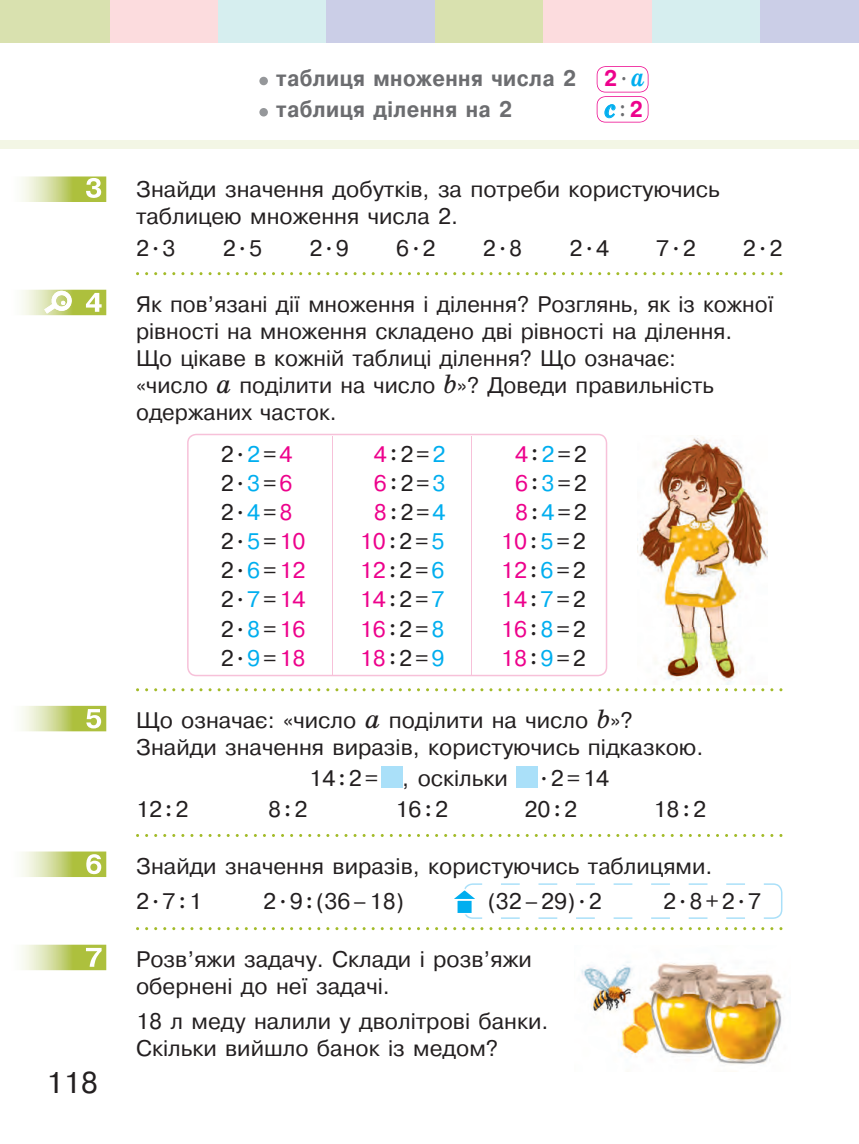
<style>
.page{position:relative;width:859px;height:1144px;background:#fff}
.page>*{position:absolute;margin:0;border:0;box-sizing:border-box;transform-origin:0 0}
.t1{font:30px "Pragmatica C";color:#231f20}
.t2{font:italic 700 27px "School Book C";color:#00aeef;scale:.9 1}
.t3{font:22.5px/29.1px "Pragmatica C";color:#231f20}
.t4{font:700 22.5px/31.2px "Pragmatica C";letter-spacing:.02em;color:#6c6d70;scale:.9 1}
.s1{color:#ed028c}
.s2{font-family:"School Book C";font-style:italic;font-size:27px;color:#00aeef}
.s3{font-weight:400;font-style:normal;font-size:22.5px;color:#6c6d70}
.s4{font-family:"Pragmatica C";font-style:normal;font-size:22.5px;color:#ed028c}
.s5{font-weight:700;font-size:27px;color:#fff}
.s6{font-family:"School Book C";font-style:italic;font-size:27px}
.s7{color:#00aeef}
.s8{font-family:"School Book C"}
</style>
<div class="page">
<div style="left:0;top:140px;width:859px;height:8px;background:#f3f6e5"></div>
<div style="left:0;top:0;width:110px;height:43px;background:#d9e1af"></div>
<div style="left:110px;top:0;width:108px;height:43px;background:#fcdcde"></div>
<div style="left:218px;top:0;width:109px;height:43px;background:#d6eeef"></div>
<div style="left:652px;top:0;width:108px;height:43px;background:#d6eeef"></div>
<div style="left:327px;top:0;width:108px;height:43px;background:#cbcee7"></div>
<div style="left:760px;top:0;width:99px;height:43px;background:#cbcee7"></div>
<div style="left:435px;top:0;width:108px;height:43px;background:#d9e1af"></div>
<div style="left:543px;top:0;width:109px;height:43px;background:#fcdcde"></div>
<svg style="left:136px;top:272px;width:646px;height:3px"></svg>
<svg style="left:136px;top:688px;width:646px;height:3px"></svg>
<svg style="left:136px;top:834px;width:646px;height:3px"></svg>
<svg style="left:136px;top:927px;width:646px;height:3px"></svg>
<svg style="left:187px;top:434px;width:420px;height:242px"></svg>
<div style="left:381px;top:766px;width:21px;height:21px;background:#aae0f9"></div>
<div style="left:516px;top:766px;width:21px;height:21px;background:#aae0f9"></div>
<img style="left:21px;top:176px;width:85px;height:26px">
<img style="left:86px;top:178px;width:15px;height:20px">
<img style="left:21px;top:290px;width:85px;height:25px">
<img style="left:86px;top:293px;width:16px;height:19px">
<svg style="left:44px;top:289px;width:29px;height:25px"></svg>
<img style="left:638px;top:437px;width:129px;height:247px">
<img style="left:21px;top:706px;width:85px;height:25px">
<img style="left:86px;top:709px;width:15px;height:19px">
<img style="left:21px;top:851px;width:85px;height:26px">
<img style="left:86px;top:854px;width:15px;height:20px">
<svg style="left:454px;top:883px;width:328px;height:36px"></svg>
<img style="left:21px;top:945px;width:85px;height:25px">
<img style="left:86px;top:948px;width:16px;height:19px">
<img style="left:581px;top:962px;width:202px;height:102px">
<div style="left:259px;top:77px;width:9px;height:8px;background:#95979a;border-radius:50%"></div>
<div style="left:259px;top:108px;width:9px;height:8px;background:#95979a;border-radius:50%"></div>
<svg style="left:597px;top:66px;width:51px;height:57px"></svg>
<p class="t4" style="left:276px;top:63px;width:411px">таблиця множення числа 2 <span class="s1">2</span> <sup>.</sup><span class="s2">a </span>таблиця ділення на 2</p>
<p class="t2" style="left:604px;top:94px;width:45px">с<span class="s3">:</span><span class="s4">2</span></p>
<p class="t3" style="left:136px;top:176px;width:585px;line-height:27px">Знайди значення добутків, за потреби користуючись таблицею множення числа 2.</p>
<p class="t3" style="left:136px;top:233px;width:41px">2<sup>.</sup>3</p>
<p class="t3" style="left:223px;top:233px;width:41px">2<sup>.</sup>5</p>
<p class="t3" style="left:309px;top:233px;width:41px">2<sup>.</sup>9</p>
<p class="t3" style="left:396px;top:233px;width:41px">6<sup>.</sup>2</p>
<p class="t3" style="left:483px;top:233px;width:41px">2<sup>.</sup>8</p>
<p class="t3" style="left:569px;top:233px;width:41px">2<sup>.</sup>4</p>
<p class="t3" style="left:656px;top:233px;width:41px">7<sup>.</sup>2</p>
<p class="t3" style="left:743px;top:233px;width:41px">2<sup>.</sup>2</p>
<p class="t3" style="left:136px;top:291px;width:639px;line-height:27px;text-indent:-51px"><span class="s5">4</span> Як пов’язані дії множення і ділення? Розглянь, як із кожної рівності на множення складено дві рівності на ділення.<br>Що цікаве в кожній таблиці ділення? Що означає:<br>«число <span class="s6">а</span> поділити на число <span class="s6">b</span>»? Доведи правильність одержаних часток.</p>
<p class="t3" style="left:221px;top:440px;width:86px">2<sup>.</sup><span class="s7">2</span> = <span class="s1">4<br></span>2<sup>.</sup><span class="s7">3</span> = <span class="s1">6<br></span>2<sup>.</sup><span class="s7">4</span> = <span class="s1">8<br></span>2<sup>.</sup><span class="s7">5</span> = <span class="s1">10<br></span>2<sup>.</sup><span class="s7">6</span> = <span class="s1">12<br></span>2<sup>.</sup><span class="s7">7</span> = <span class="s1">14<br></span>2<sup>.</sup><span class="s7">8</span> = <span class="s1">16<br></span>2<sup>.</sup><span class="s7">9</span> = <span class="s1">18</span></p>
<p class="t3" style="left:360px;top:440px;width:87px;text-align:right"><span class="s1">4</span><span class="s8">:</span>2 = <span class="s7">2<br></span><span class="s1">6</span><span class="s8">:</span>2 = <span class="s7">3<br></span><span class="s1">8</span><span class="s8">:</span>2 = <span class="s7">4<br></span><span class="s1">10</span><span class="s8">:</span>2 = <span class="s7">5<br></span><span class="s1">12</span><span class="s8">:</span>2 = <span class="s7">6<br></span><span class="s1">14</span><span class="s8">:</span>2 = <span class="s7">7<br></span><span class="s1">16</span><span class="s8">:</span>2 = <span class="s7">8<br></span><span class="s1">18</span><span class="s8">:</span>2 = <span class="s7">9</span></p>
<p class="t3" style="left:501px;top:440px;width:87px;text-align:right"><span class="s1">4</span><span class="s8">:</span><span class="s7">2</span> = 2<br><span class="s1">6</span><span class="s8">:</span><span class="s7">3</span> = 2<br><span class="s1">8</span><span class="s8">:</span><span class="s7">4</span> = 2<br><span class="s1">10</span><span class="s8">:</span><span class="s7">5</span> = 2<br><span class="s1">12</span><span class="s8">:</span><span class="s7">6</span> = 2<br><span class="s1">14</span><span class="s8">:</span><span class="s7">7</span> = 2<br><span class="s1">16</span><span class="s8">:</span><span class="s7">8</span> = 2<br><span class="s1">18</span><span class="s8">:</span><span class="s7">9</span> = 2</p>
<h1 class="t1" style="left:46px;top:1065px;width:54px">118</h1>
<p class="t3" style="left:136px;top:707px;width:569px;line-height:27px">Що означає: «число <span class="s6">a</span> поділити на число <span class="s6">b</span>»?<br>Знайди значення виразів, користуючись підказкою.</p>
<p class="t3" style="left:309px;top:764px;width:200px">14<span class="s8">:</span>2 = , оскільки</p>
<p class="t3" style="left:540px;top:764px;width:70px"><sup>.</sup>2 = 14</p>
<p class="t3" style="left:136px;top:795px;width:54px">12<span class="s8">:</span> 2</p>
<p class="t3" style="left:268px;top:795px;width:41px">8 <span class="s8">:</span> 2</p>
<p class="t3" style="left:396px;top:795px;width:54px">16 <span class="s8">:</span> 2</p>
<p class="t3" style="left:525px;top:795px;width:54px">20 <span class="s8">:</span> 2</p>
<p class="t3" style="left:654px;top:795px;width:54px">18 <span class="s8">:</span> 2</p>
<p class="t3" style="left:136px;top:851px;width:578px">Знайди значення виразів, користуючись таблицями.</p>
<p class="t3" style="left:136px;top:887px;width:67px">2<sup>.</sup> 7 <span class="s8">:</span> 1</p>
<p class="t3" style="left:263px;top:887px;width:142px">2 <sup>.</sup> 9 <span class="s8">:</span> (36 – 18)</p>
<p class="t3" style="left:488px;top:887px;width:116px">(32 – 29) <sup>.</sup> 2</p>
<p class="t3" style="left:663px;top:887px;width:100px">2 <sup>.</sup> 8 + 2 <sup>.</sup> 7</p>
<p class="t3" style="left:136px;top:946px;width:397px;line-height:27px">Розв’яжи задачу. Склади і розв’яжи обернені до неї задачі.</p>
<p class="t3" style="left:136px;top:1008px;width:414px;line-height:27px">18 л меду налили у дволітрові банки.<br>Скільки вийшло банок із медом?</p>
</div>
